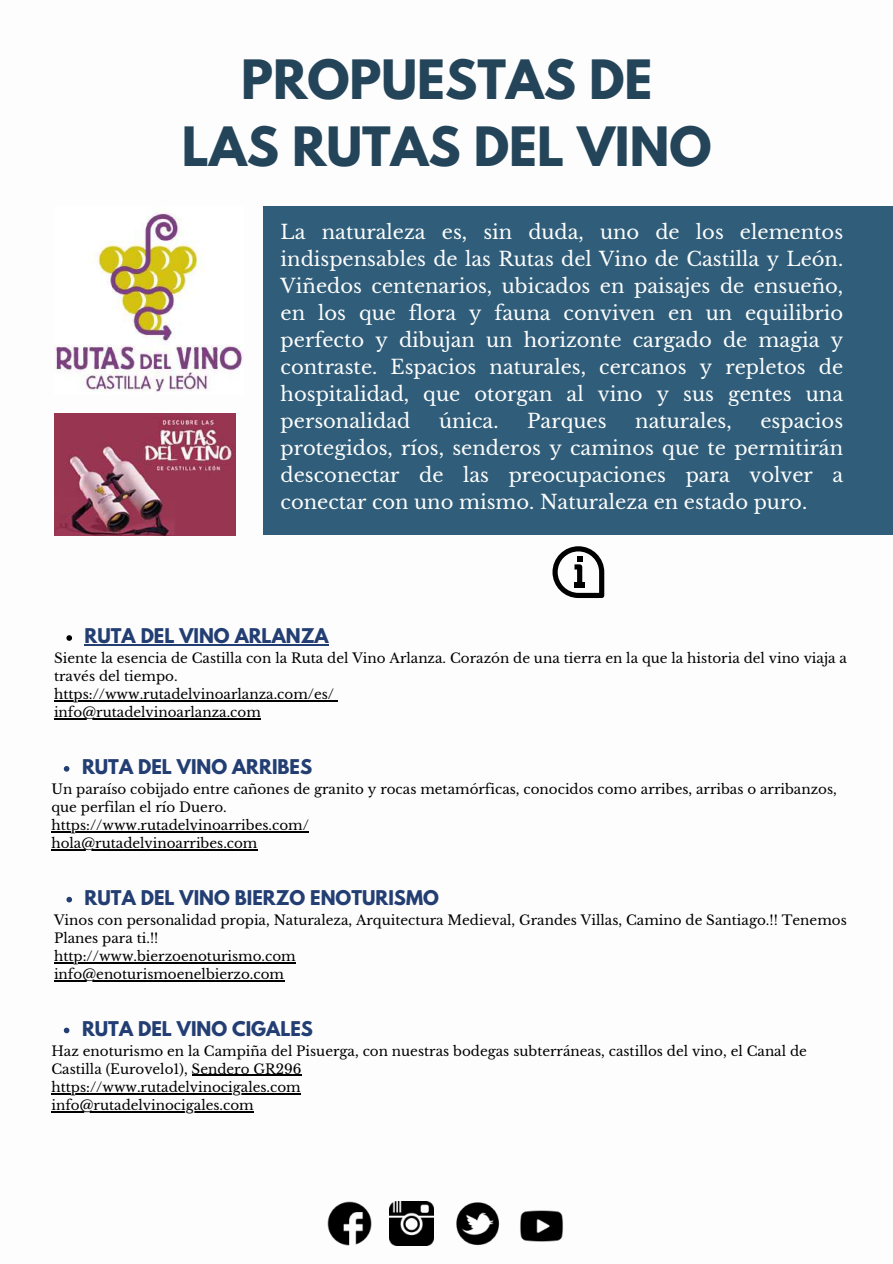
<style>
.page{position:relative;width:893px;height:1264px;background:#fff}
.page>*{position:absolute;margin:0;border:0;box-sizing:border-box;transform-origin:0 0}
.t1{font:700 48px/66.3px "League Spartan";color:#234459;text-align:center}
.t2{font:19.5px/27px "Libre Baskerville";color:#fdfdfd;text-align:justify}
.t3{font:700 18px "League Spartan";color:#233e73}
.t4{font:13.5px/18px "Libre Baskerville";color:#000}
</style>
<div class="page">
<img style="left:54px;top:212px;width:189px;height:180px">
<img style="left:54px;top:413px;width:181px;height:122px">
<div style="left:263px;top:207px;width:629px;height:328px;background:#305e7a"></div>
<svg style="left:64px;top:1027px;width:5px;height:6px"></svg>
<hr style="left:192px;top:1074px;width:109px;height:2px;background:#000">
<hr style="left:51px;top:1092px;width:250px;height:2px;background:#000">
<hr style="left:51px;top:1110px;width:203px;height:2px;background:#000">
<svg style="left:66px;top:635px;width:6px;height:6px"></svg>
<hr style="left:85px;top:644px;width:244px;height:1px;background:#233e73">
<hr style="left:54px;top:700px;width:280px;height:1px;background:#000">
<hr style="left:54px;top:718px;width:207px;height:1px;background:#000">
<svg style="left:66px;top:896px;width:6px;height:6px"></svg>
<hr style="left:54px;top:962px;width:242px;height:1px;background:#000">
<hr style="left:54px;top:980px;width:230px;height:1px;background:#000">
<svg style="left:64px;top:766px;width:5px;height:5px"></svg>
<hr style="left:51px;top:831px;width:258px;height:1px;background:#000">
<hr style="left:51px;top:849px;width:206px;height:1px;background:#000">
<svg style="left:552px;top:546px;width:52px;height:52px"></svg>
<img style="left:328px;top:1201px;width:43px;height:44px">
<img style="left:456px;top:1202px;width:44px;height:44px">
<img style="left:520px;top:1210px;width:43px;height:32px">
<img style="left:389px;top:1201px;width:44px;height:44px">
<h1 class="t1" style="left:182px;top:53px;width:531px">PROPUESTAS DE<br>LAS RUTAS DEL VINO</h1>
<p class="t2" style="left:280px;top:218px;width:564px">La naturaleza es, sin duda, uno de los elementos indispensables de las Rutas del Vino de Castilla y León.<br>Viñedos centenarios, ubicados en paisajes de ensueño, en los que flora y fauna conviven en un equilibrio perfecto y dibujan un horizonte cargado de magia y contraste. Espacios naturales, cercanos y repletos de hospitalidad, que otorgan al vino y sus gentes una personalidad</p>
<h2 class="t2" style="left:439px;top:407px;width:61px">única.</h2>
<h2 class="t2" style="left:527px;top:407px;width:81px">Parques</h2>
<h2 class="t2" style="left:635px;top:407px;width:98px">naturales,</h2>
<h2 class="t2" style="left:280px;top:407px;width:564px;text-indent:479px">espacios protegidos, ríos, senderos y caminos que te permitirán desconectar de las preocupaciones para volver a conectar con uno mismo. Naturaleza en estado puro.</h2>
<h3 class="t3" style="left:85px;top:627px;width:245px">RUTA DEL VINO ARLANZA</h3>
<p class="t4" style="left:54px;top:649px;width:794px">Siente la esencia de Castilla con la Ruta del Vino Arlanza. Corazón de una tierra en la que la historia del vino viaja a través del tiempo.<br>https://www.rutadelvinoarlanza.com/es/<br>info@rutadelvinoarlanza.com</p>
<h3 class="t3" style="left:82px;top:757px;width:232px">RUTA DEL VINO ARRIBES</h3>
<p class="t4" style="left:51px;top:780px;width:786px">Un paraíso cobijado entre cañones de granito y rocas metamórficas, conocidos como arribes, arribas o arribanzos, que perfilan el río Duero.<br>https://www.rutadelvinoarribes.com/<br>hola@rutadelvinoarribes.com</p>
<h3 class="t3" style="left:85px;top:888px;width:356px">RUTA DEL VINO BIERZO ENOTURISMO</h3>
<p class="t4" style="left:54px;top:911px;width:794px">Vinos con personalidad propia, Naturaleza, Arquitectura Medieval, Grandes Villas, Camino de Santiago.!! Tenemos Planes para ti.!!<br>http://www.bierzoenoturismo.com<br>info@enoturismoenelbierzo.com</p>
<h3 class="t3" style="left:82px;top:1019px;width:232px">RUTA DEL VINO CIGALES</h3>
<p class="t4" style="left:51px;top:1042px;width:757px">Haz enoturismo en la Campiña del Pisuerga, con nuestras bodegas subterráneas, castillos del vino, el Canal de Castilla (Eurovelo1), Sendero GR296<br>https://www.rutadelvinocigales.com<br>info@rutadelvinocigales.com</p>
</div>
